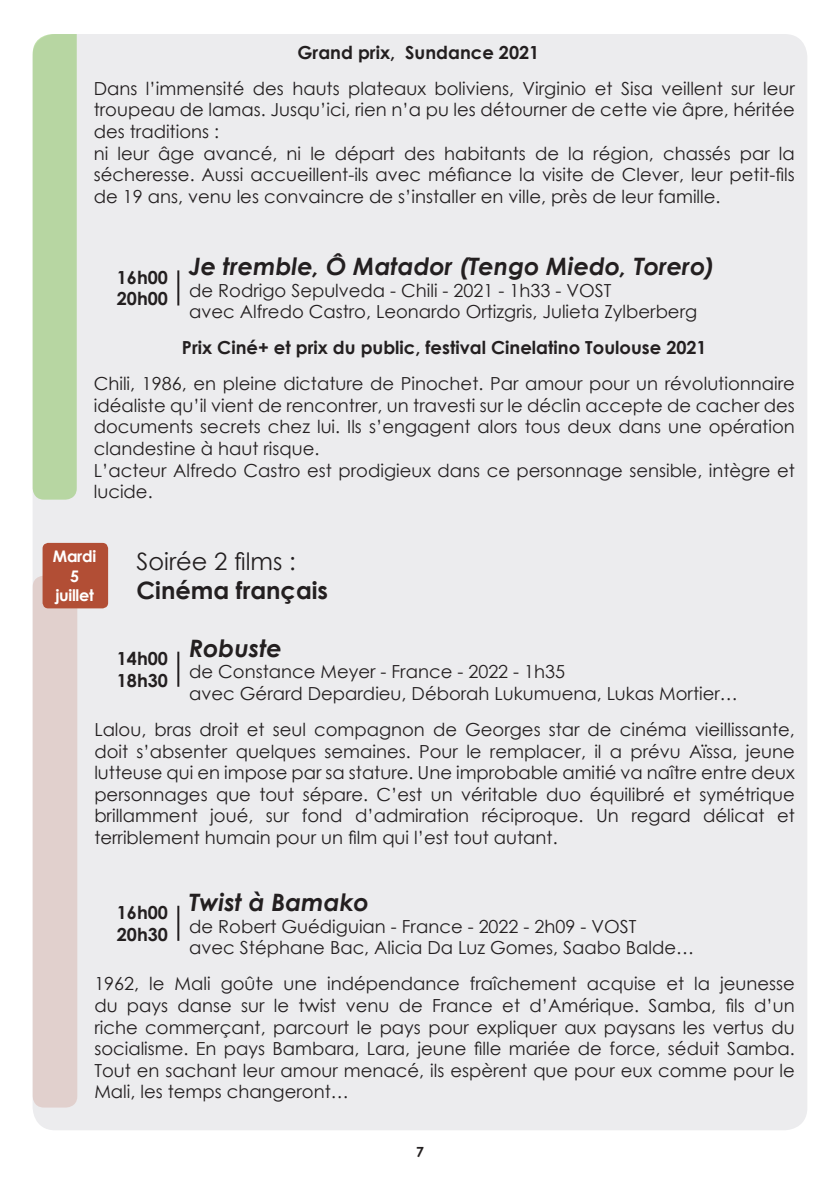
<style>
.page{position:relative;width:840px;height:1191px;background:#fff}
.page>*{position:absolute;margin:0;border:0;box-sizing:border-box;transform-origin:0 0}
.t1{font:italic 700 24px "Century Gothic";color:#231f20}
.t2{font:700 24px "Century Gothic";color:#231f20}
.t3{font:24px "Century Gothic";color:#231f20}
.t4{font:18px/21.6px "Century Gothic";color:#231f20}
.t5{font:700 18px/21.6px "Century Gothic";color:#231f20}
.t6{font:700 16px/19.2px "Century Gothic";letter-spacing:-.02em;color:#fff;text-align:center}
.t7{font:700 14px "Century Gothic";color:#231f20}
</style>
<div class="page">
<div style="left:33px;top:34px;width:773px;height:1096px;background:#ececee;border-radius:23px"></div>
<div style="left:33px;top:575px;width:44px;height:532px;background:#e1d0cd;border-radius:11px"></div>
<hr style="left:177px;top:270px;width:2px;height:35px;background:#231f20">
<div style="left:43px;top:543px;width:65px;height:65px;background:#b24e35;border-radius:6px"></div>
<hr style="left:177px;top:905px;width:2px;height:36px;background:#231f20">
<hr style="left:177px;top:651px;width:2px;height:36px;background:#231f20">
<div style="left:33px;top:34px;width:44px;height:465px;background:#b7d6a2"></div>
<p class="t5" style="left:297px;top:41px;width:243px">Grand prix, Sundance 2021</p>
<p class="t4" style="left:94px;top:77px;width:702px">Dans l’immensité des hauts plateaux boliviens, Virginio et Sisa veillent sur leur troupeau de lamas. Jusqu’ici, rien n’a pu les détourner de cette vie âpre, héritée des traditions :<br>ni leur âge avancé, ni le départ des habitants de la région, chassés par la sécheresse. Aussi accueillent-ils avec méfiance la visite de Clever, leur petit-fils de 19 ans, venu les convaincre de s’installer en ville, près de leur famille.</p>
<h1 class="t1" style="left:189px;top:248px;width:526px">Je tremble, Ô Matador (Tengo Miedo, Torero)</h1>
<p class="t4" style="left:189px;top:279px;width:509px">de Rodrigo Sepulveda - Chili - 2021 - 1h33 - VOST<br>avec Alfredo Castro, Leonardo Ortizgris, Julieta Zylberberg</p>
<p class="t5" style="left:182px;top:336px;width:526px">Prix Ciné+ et prix du public, festival Cinelatino Toulouse 2021</p>
<p class="t4" style="left:94px;top:372px;width:702px">Chili, 1986, en pleine dictature de Pinochet. Par amour pour un révolutionnaire idéaliste qu’il vient de rencontrer, un travesti sur le déclin accepte de cacher des documents secrets chez lui. Ils s’engagent alors tous deux dans une opération clandestine à haut risque.<br>L’acteur Alfredo Castro est prodigieux dans ce personnage sensible, intègre et lucide.</p>
<p class="t5" style="left:117px;top:266px;width:53px">16h00<br>20h00</p>
<p class="t6" style="left:53px;top:546px;width:45px">Mardi<br>5 juillet</p>
<h1 class="t3" style="left:136px;top:545px;width:161px">Soirée 2 films :</h1>
<h1 class="t2" style="left:136px;top:572px;width:193px">Cinéma français</h1>
<h1 class="t1" style="left:189px;top:630px;width:94px">Robuste</h1>
<p class="t4" style="left:189px;top:660px;width:550px">de Constance Meyer - France - 2022 - 1h35<br>avec Gérard Depardieu, Déborah Lukumuena, Lukas Mortier…</p>
<p class="t4" style="left:94px;top:718px;width:701px;text-align:justify">Lalou, bras droit et seul compagnon de Georges star de cinéma vieillissante, doit s’absenter quelques semaines. Pour le remplacer, il a prévu Aïssa, jeune lutteuse qui en impose par sa stature. Une improbable amitié va naître entre deux personnages que tout sépare. C’est un véritable duo équilibré et symétrique brillamment joué, sur fond d’admiration réciproque. Un regard délicat et terriblement humain pour un film qui l’est tout autant.</p>
<p class="t5" style="left:117px;top:647px;width:53px">14h00<br>18h30</p>
<h1 class="t1" style="left:189px;top:884px;width:181px">Twist à Bamako</h1>
<p class="t4" style="left:189px;top:915px;width:506px">de Robert Guédiguian - France - 2022 - 2h09 - VOST<br>avec Stéphane Bac, Alicia Da Luz Gomes, Saabo Balde…</p>
<p class="t4" style="left:94px;top:972px;width:701px;text-align:justify">1962, le Mali goûte une indépendance fraîchement acquise et la jeunesse du pays danse sur le twist venu de France et d’Amérique. Samba, fils d’un riche commerçant, parcourt le pays pour expliquer aux paysans les vertus du socialisme. En pays Bambara, Lara, jeune fille mariée de force, séduit Samba.<br>Tout en sachant leur amour menacé, ils espèrent que pour eux comme pour le Mali, les temps changeront…</p>
<p class="t5" style="left:117px;top:901px;width:53px">16h00<br>20h30</p>
<p class="t7" style="left:416px;top:1141px;width:9px">7</p>
</div>
